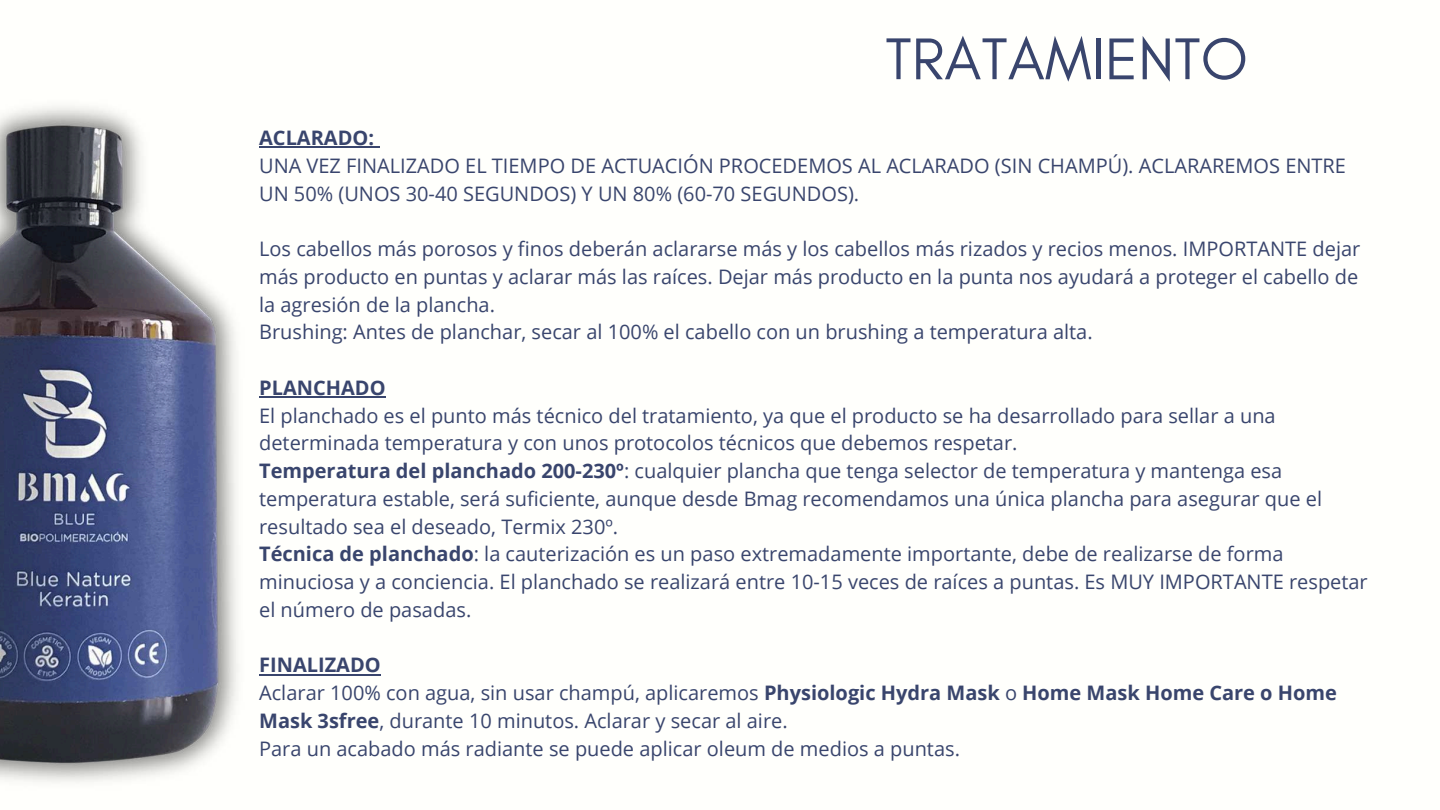
<style>
.page{position:relative;width:1440px;height:810px;background:#fff}
.page>*{position:absolute;margin:0;border:0;box-sizing:border-box;transform-origin:0 0}
.t1{font:60px "Glacial Indifference";color:#39456d}
.t2{font:20px/27.8px "Open Sans";color:#39456d}
.t3{font:700 20px "Open Sans";color:#39456d}
.s1{font-weight:700}
</style>
<div class="page">
<img style="left:0;top:105px;width:386px;height:678px">
<h1 class="t1" style="left:885px;top:22px;width:364px">TRATAMIENTO</h1>
<p class="t3" style="left:259px;top:124px;width:117px">ACLARADO:</p>
<p class="t2" style="left:259px;top:151px;width:1088px">UNA VEZ FINALIZADO EL TIEMPO DE ACTUACIÓN PROCEDEMOS AL ACLARADO (SIN CHAMPÚ). ACLARAREMOS ENTRE<br>UN 50% (UNOS 30-40 SEGUNDOS) Y UN 80% (60-70 SEGUNDOS).</p>
<p class="t2" style="left:259px;top:235px;width:1103px">Los cabellos más porosos y finos deberán aclararse más y los cabellos más rizados y recios menos. IMPORTANTE dejar más producto en puntas y aclarar más las raíces. Dejar más producto en la punta nos ayudará a proteger el cabello de la agresión de la plancha.<br>Brushing: Antes de planchar, secar al 100% el cabello con un brushing a temperatura alta.</p>
<p class="t3" style="left:259px;top:374px;width:128px">PLANCHADO</p>
<p class="t2" style="left:259px;top:401px;width:1110px">El planchado es el punto más técnico del tratamiento, ya que el producto se ha desarrollado para sellar a una determinada temperatura y con unos protocolos técnicos que debemos respetar.<br><span class="s1">Temperatura del planchado 200-230º</span>: cualquier plancha que tenga selector de temperatura y mantenga esa temperatura estable, será suficiente, aunque desde Bmag recomendamos una única plancha para asegurar que el resultado sea el deseado, Termix 230º.<br><span class="s1">Técnica de planchado</span>: la cauterización es un paso extremadamente importante, debe de realizarse de forma minuciosa y a conciencia. El planchado se realizará entre 10-15 veces de raíces a puntas. Es MUY IMPORTANTE respetar el número de pasadas.</p>
<p class="t2" style="left:259px;top:651px;width:1079px"><span class="s1">FINALIZADO<br></span>Aclarar 100% con agua, sin usar champú, aplicaremos <span class="s1">Physiologic Hydra Mask</span> o <span class="s1">Home Mask Home Care o Home Mask 3sfree</span>, durante 10 minutos. Aclarar y secar al aire.<br>Para un acabado más radiante se puede aplicar oleum de medios a puntas.</p>
</div>
